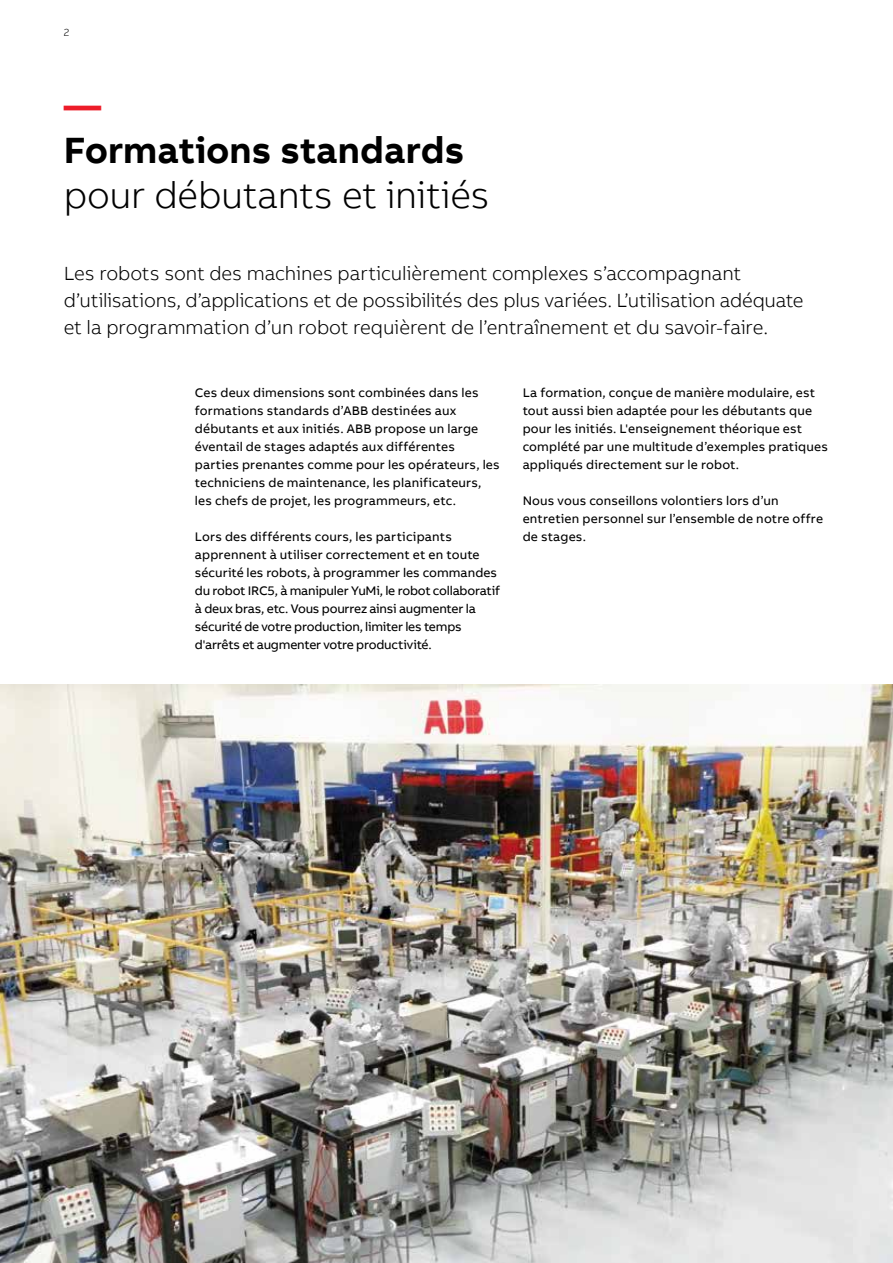
<style>
.page{position:relative;width:893px;height:1263px;background:#fff}
.page>*{position:absolute;margin:0;border:0;box-sizing:border-box;transform-origin:0 0}
.t1{font:300 37.5px "AB Bvoice";letter-spacing:-.01em;color:#000}
.t2{font:700 37.5px "AB Bvoice";color:#000}
.t3{font:700 37.5px "AB Bvoice";color:#ed1c29}
.t4{font:300 19.5px/27px "AB Bvoice";letter-spacing:-.01em;color:#000}
.t5{font:12.75px/18px "AB Bvoice";letter-spacing:.015em;color:#000}
.t6{font:12.75px/18px "AB Bvoice";letter-spacing:-.01em;color:#000}
.t7{font:300 10.5px "AB Bvoice";color:#000}
</style>
<div class="page">
<img style="left:0;top:685px;width:893px;height:578px">
<p class="t7" style="left:64px;top:26px;width:7px">2</p>
<h1 class="t3" style="left:64px;top:81px;width:39px">—</h1>
<h1 class="t2" style="left:64px;top:126px;width:402px">Formations standards</h1>
<h1 class="t1" style="left:64px;top:173px;width:427px">pour débutants et initiés</h1>
<p class="t4" style="left:64px;top:260px;width:741px">Les robots sont des machines particulièrement complexes s’accompagnant d’utilisations, d’applications et de possibilités des plus variées. L’utilisation adéquate et la programmation d’un robot requièrent de l’entraînement et du savoir-faire.</p>
<p class="t5" style="left:195px;top:384px;width:306px">Ces deux dimensions sont combinées dans les formations standards d’ABB destinées aux débutants et aux initiés. ABB propose un large éventail de stages adaptés aux différentes parties prenantes comme pour les opérateurs, les techniciens de maintenance, les planificateurs, les chefs de projet, les programmeurs, etc.</p>
<p class="t6" style="left:195px;top:528px;width:307px">Lors des différents cours, les participants apprennent à utiliser correctement et en toute sécurité les robots, à programmer les commandes du robot IRC5, à manipuler YuMi, le robot collaboratif à deux bras, etc. Vous pourrez ainsi augmenter la sécurité de votre production, limiter les temps d'arrêts et augmenter votre productivité.</p>
<p class="t5" style="left:523px;top:384px;width:307px">La formation, conçue de manière modulaire, est tout aussi bien adaptée pour les débutants que pour les initiés. L'enseignement théorique est complété par une multitude d’exemples pratiques appliqués directement sur le robot.</p>
<p class="t5" style="left:523px;top:492px;width:302px">Nous vous conseillons volontiers lors d’un entretien personnel sur l’ensemble de notre offre de stages.</p>
</div>
